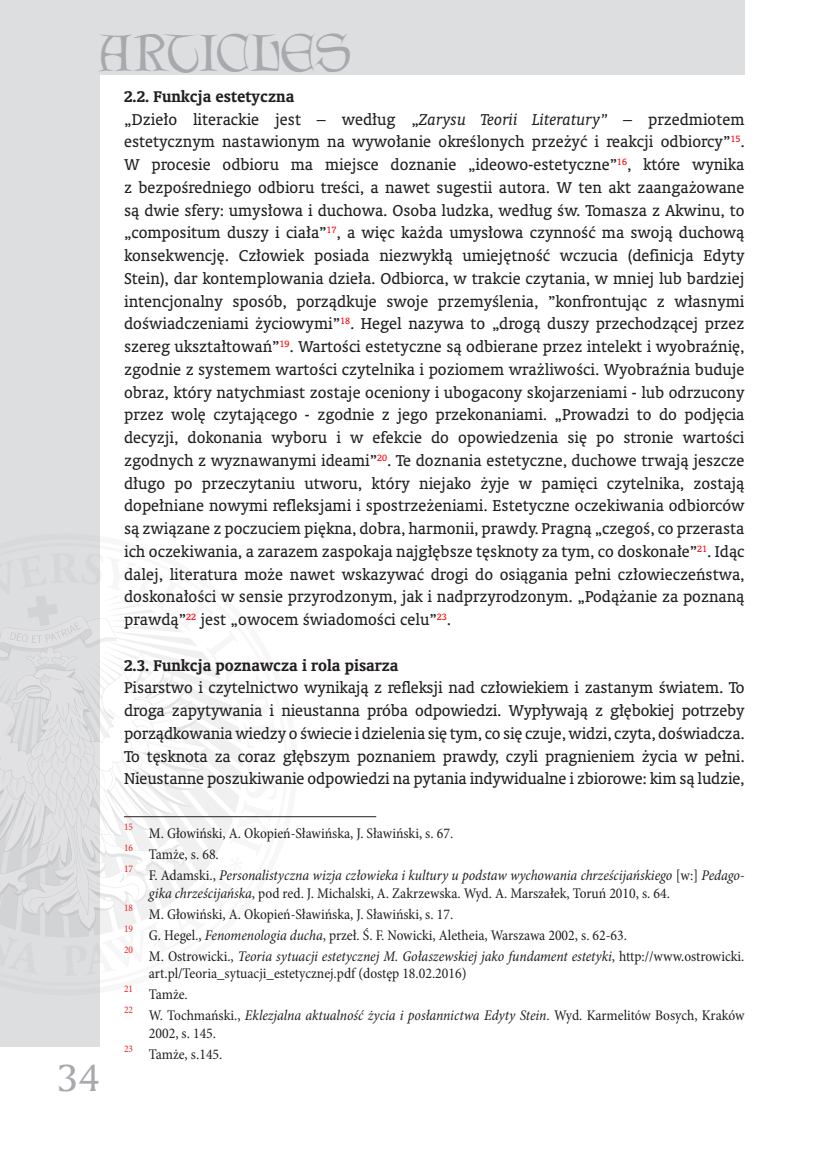
<style>
.page{position:relative;width:819px;height:1166px;background:#fff}
.page>*{position:absolute;margin:0;border:0;box-sizing:border-box;transform-origin:0 0}
.t1{font:46.55px "Lettergical PL";color:#a8a9ad}
.t2{font:36.75px "Amerigo PL";color:#a8a9ad}
.Normalny_PK_1{font:15.75px/22.8px "Oranda PL";letter-spacing:-.005em;color:#231f20;text-align:justify}
.Normalny_PK{font:700 15.75px "Oranda PL";color:#231f20}
.przypisy_PK{font:condensed 14.88px/17.8px "Minion Pro";color:#231f20}
.przypisy_PK-2{font:italic condensed 14.88px/17.8px "Minion Pro";letter-spacing:-.005em;color:#231f20}
.przypisy_PK-3{font:condensed 10.15px "Minion Pro";color:#ee1d23}
.s1{font-style:italic}
.s2{font-style:normal}
</style>
<div class="page">
<div style="left:0;top:0;width:99px;height:1047px;background:#dddee0"></div>
<div style="left:0;top:0;width:744px;height:74px;background:#dddee0"></div>
<svg style="left:0;top:553px;width:278px;height:423px"></svg>
<hr style="left:124px;top:816px;width:252px;height:1px;background:#231f20">
<h1 class="t1" style="left:99px;top:25px;width:254px">ARTICLES</h1>
<h2 class="t2" style="left:57px;top:1053px;width:43px">34</h2>
<p class="Normalny_PK" style="left:124px;top:86px;width:172px">2.2. Funkcja estetyczna</p>
<p class="Normalny_PK_1" style="left:124px;top:107px;width:622px">„Dzieło literackie jest – według „<span class="s1">Zarysu Teorii Literatury”</span> – przedmiotem estetycznym nastawionym na wywołanie określonych przeżyć i reakcji odbiorcy”<sup>15</sup>.<br>W procesie odbioru ma miejsce doznanie „ideowo-estetyczne”<sup>16</sup>, które wynika z bezpośredniego odbioru treści, a nawet sugestii autora. W ten akt zaangażowane są dwie sfery: umysłowa i duchowa. Osoba ludzka, według św. Tomasza z Akwinu, to „compositum duszy i ciała”<sup>17</sup>, a więc każda umysłowa czynność ma swoją duchową konsekwencję. Człowiek posiada niezwykłą umiejętność wczucia (definicja Edyty Stein), dar kontemplowania dzieła. Odbiorca, w trakcie czytania, w mniej lub bardziej intencjonalny sposób, porządkuje swoje przemyślenia, ”konfrontując z własnymi doświadczeniami życiowymi”<sup>18</sup>. Hegel nazywa to „drogą duszy przechodzącej przez szereg ukształtowań”<sup>19</sup>. Wartości estetyczne są odbierane przez intelekt i wyobraźnię, zgodnie z systemem wartości czytelnika i poziomem wrażliwości. Wyobraźnia buduje obraz, który natychmiast zostaje oceniony i ubogacony skojarzeniami - lub odrzucony przez wolę czytającego - zgodnie z jego przekonaniami. „Prowadzi to do podjęcia decyzji, dokonania wyboru i w efekcie do opowiedzenia się po stronie wartości zgodnych z wyznawanymi ideami”<sup>20</sup>. Te doznania estetyczne, duchowe trwają jeszcze długo po przeczytaniu utworu, który niejako żyje w pamięci czytelnika, zostają dopełniane nowymi refleksjami i spostrzeżeniami. Estetyczne oczekiwania odbiorców są związane z poczuciem piękna, dobra, harmonii, prawdy. Pragną „czegoś, co przerasta ich oczekiwania, a zarazem zaspokaja najgłębsze tęsknoty za tym, co doskonałe”<sup>21</sup>. Idąc dalej, literatura może nawet wskazywać drogi do osiągania pełni człowieczeństwa, doskonałości w sensie przyrodzonym, jak i nadprzyrodzonym. „Podążanie za poznaną prawdą”<sup>22</sup> jest „owocem świadomości celu”<sup>23</sup>.</p>
<p class="Normalny_PK" style="left:124px;top:655px;width:276px">2.3. Funkcja poznawcza i rola pisarza</p>
<p class="Normalny_PK_1" style="left:124px;top:676px;width:622px">Pisarstwo i czytelnictwo wynikają z refleksji nad człowiekiem i zastanym światem. To droga zapytywania i nieustanna próba odpowiedzi. Wypływają z głębokiej potrzeby porządkowania wiedzy o świecie i dzielenia się tym, co się czuje, widzi, czyta, doświadcza.<br>To tęsknota za coraz głębszym poznaniem prawdy, czyli pragnieniem życia w pełni.<br>Nieustanne poszukiwanie odpowiedzi na pytania indywidualne i zbiorowe: kim są ludzie,</p>
<p class="przypisy_PK-3" style="left:124px;top:820px;width:11px">15</p>
<p class="przypisy_PK" style="left:149px;top:824px;width:306px">M. Głowiński, A. Okopień-Sławińska, J. Sławiński, s. 67.</p>
<p class="przypisy_PK-3" style="left:124px;top:841px;width:11px">16</p>
<p class="przypisy_PK" style="left:149px;top:845px;width:71px">Tamże, s. 68.</p>
<p class="przypisy_PK-3" style="left:124px;top:862px;width:11px">17</p>
<p class="przypisy_PK-2" style="left:149px;top:866px;width:597px"><span class="s2">F. Adamski.,</span> Personalistyczna wizja człowieka i kultury u podstaw wychowania chrześcijańskiego <span class="s2">[w:]</span> Pedago&shy;gika chrześcijańska<span class="s2">, pod red. J. Michalski, A. Zakrzewska. Wyd. A. Marszałek, Toruń 2010, s. 64.</span></p>
<p class="przypisy_PK-3" style="left:124px;top:901px;width:11px">18</p>
<p class="przypisy_PK" style="left:149px;top:905px;width:306px">M. Głowiński, A. Okopień-Sławińska, J. Sławiński, s. 17.</p>
<p class="przypisy_PK-3" style="left:124px;top:922px;width:11px">19</p>
<p class="przypisy_PK" style="left:149px;top:926px;width:479px">G. Hegel., <span class="s1">Fenomenologia ducha</span>, przeł. Ś. F. Nowicki, Aletheia, Warszawa 2002, s. 62-63.</p>
<p class="przypisy_PK-3" style="left:124px;top:943px;width:11px">20</p>
<p class="przypisy_PK" style="left:149px;top:947px;width:597px">M. Ostrowicki., <span class="s1">Teoria sytuacji estetycznej M. Gołaszewskiej jako fundament estetyki</span>, http://www.ostrowicki. art.pl/Teoria_sytuacji_estetycznej.pdf (dostęp 18.02.2016)</p>
<p class="przypisy_PK-3" style="left:124px;top:982px;width:11px">21</p>
<p class="przypisy_PK" style="left:149px;top:986px;width:40px">Tamże.</p>
<p class="przypisy_PK-3" style="left:124px;top:1003px;width:11px">22</p>
<p class="przypisy_PK" style="left:149px;top:1007px;width:597px">W. Tochmański., <span class="s1">Eklezjalna aktualność życia i posłannictwa Edyty Stein</span>. Wyd. Karmelitów Bosych, Kraków<br>2002, s. 145.</p>
<p class="przypisy_PK-3" style="left:124px;top:1042px;width:11px">23</p>
<p class="przypisy_PK" style="left:149px;top:1046px;width:75px">Tamże, s.145.</p>
</div>
